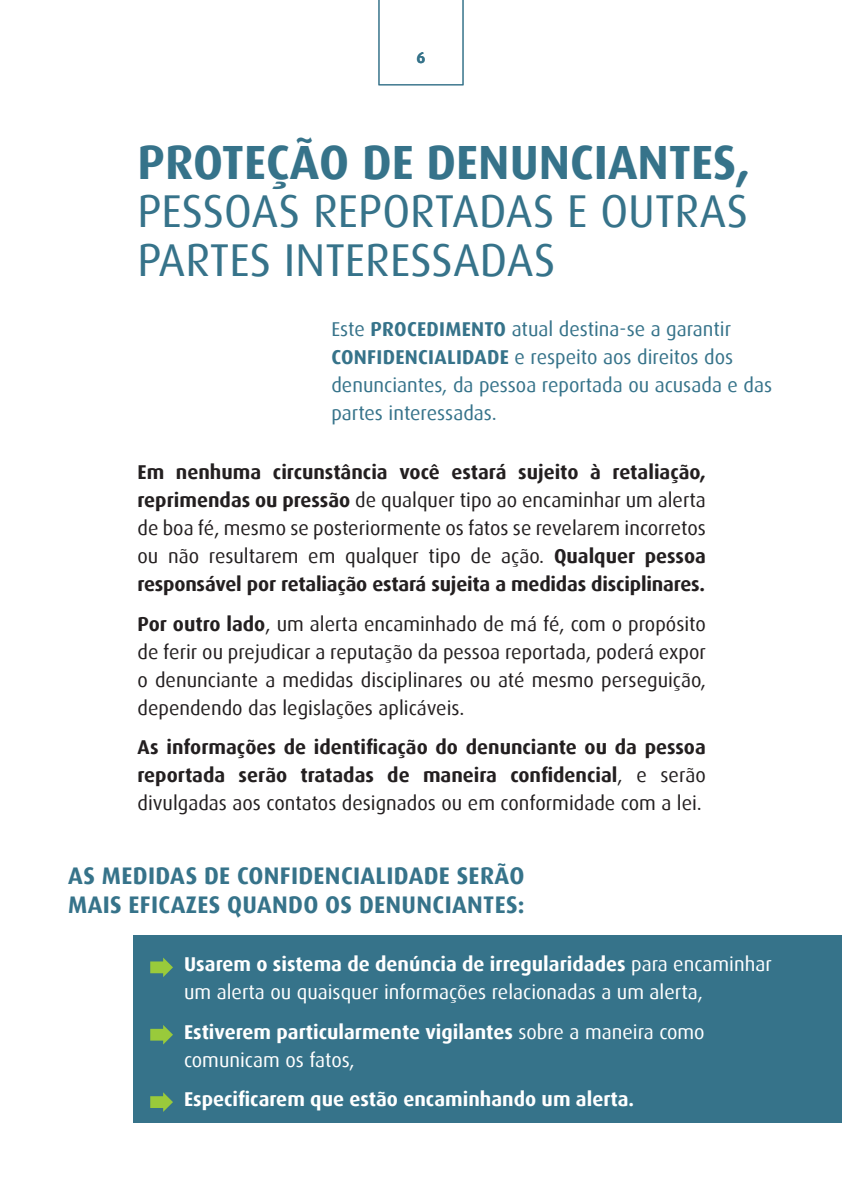
<style>
.page{position:relative;width:842px;height:1191px;background:#fff}
.page>*{position:absolute;margin:0;border:0;box-sizing:border-box;transform-origin:0 0}
.Compliance_Titre_1{font:700 48px "Dax";color:#36738a}
.Compliance_Titre_1-2{font:46px/48px "Dax";color:#36738a}
.t1{font:700 24px/28.8px "Dax";letter-spacing:.015em;color:#36738a}
.Compliance_texte_cou{font:700 20px/28px "Dax";letter-spacing:-.01em;color:#231f20;text-align:justify}
.Compliance_texte_cou-2{font:20px/28px "Dax";color:#231f20;text-align:justify}
.Compliance_texte_cou-3{font:20px/28px "Dax";color:#36738a}
.Compliance_texte_cou-4{font:700 20px/28px "Dax";color:#fff}
.Compliance_texte_cou-5{font:20px/28px "Dax";color:#fff}
.t2{font:700 16px "Dax";color:#36738a}
.s1{font-weight:700}
.s2{font-weight:400}
</style>
<div class="page">
<svg style="left:379px;top:0;width:84px;height:85px"></svg>
<div style="left:133px;top:935px;width:709px;height:188px;background:#36738a"></div>
<svg style="left:150px;top:958px;width:23px;height:19px"></svg>
<svg style="left:150px;top:1025px;width:23px;height:19px"></svg>
<svg style="left:150px;top:1092px;width:23px;height:20px"></svg>
<p class="t2" style="left:416px;top:48px;width:11px">6</p>
<p class="Compliance_Titre_1" style="left:137px;top:136px;width:614px">PROTEÇÃO DE DENUNCIANTES,</p>
<p class="Compliance_Titre_1-2" style="left:137px;top:188px;width:612px">PESSOAS REPORTADAS E OUTRAS<br>PARTES INTERESSADAS</p>
<p class="Compliance_texte_cou-3" style="left:331px;top:315px;width:442px">Este <span class="s1">PROCEDIMENTO</span> atual destina-se a garantir <span class="s1">CONFIDENCIALIDADE</span> e respeito aos direitos dos denunciantes, da pessoa reportada ou acusada e das partes interessadas.</p>
<p class="Compliance_texte_cou" style="left:137px;top:458px;width:570px">Em nenhuma circunstância você estará sujeito à retaliação, reprimendas ou pressão <span class="s2">de qualquer tipo ao encaminhar um alerta de boa fé, mesmo se posteriormente os fatos se revelarem incorretos ou não resultarem em qualquer tipo de ação.</span> Qualquer pessoa responsável por retaliação estará sujeita a medidas disciplinares.</p>
<p class="Compliance_texte_cou-2" style="left:137px;top:610px;width:570px"><span class="s1">Por outro lado</span>, um alerta encaminhado de má fé, com o propósito de ferir ou prejudicar a reputação da pessoa reportada, poderá expor o denunciante a medidas disciplinares ou até mesmo perseguição, dependendo das legislações aplicáveis.</p>
<p class="Compliance_texte_cou" style="left:137px;top:733px;width:570px">As informações de identificação do denunciante ou da pessoa reportada serão tratadas de maneira confidencial<span class="s2">, e serão divulgadas aos contatos designados ou em conformidade com a lei.</span></p>
<p class="t1" style="left:68px;top:861px;width:458px">AS MEDIDAS DE CONFIDENCIALIDADE SERÃO<br>MAIS EFICAZES QUANDO OS DENUNCIANTES:</p>
<p class="Compliance_texte_cou-5" style="left:184px;top:950px;width:589px"><span class="s1">Usarem o sistema de denúncia de irregularidades</span> para encaminhar um alerta ou quaisquer informações relacionadas a um alerta,</p>
<p class="Compliance_texte_cou-4" style="left:184px;top:1017px;width:522px">Estiverem particularmente vigilantes <span class="s2">sobre a maneira como comunicam os fatos,</span></p>
<p class="Compliance_texte_cou-4" style="left:184px;top:1085px;width:452px">Especificarem que estão encaminhando um alerta.</p>
</div>
